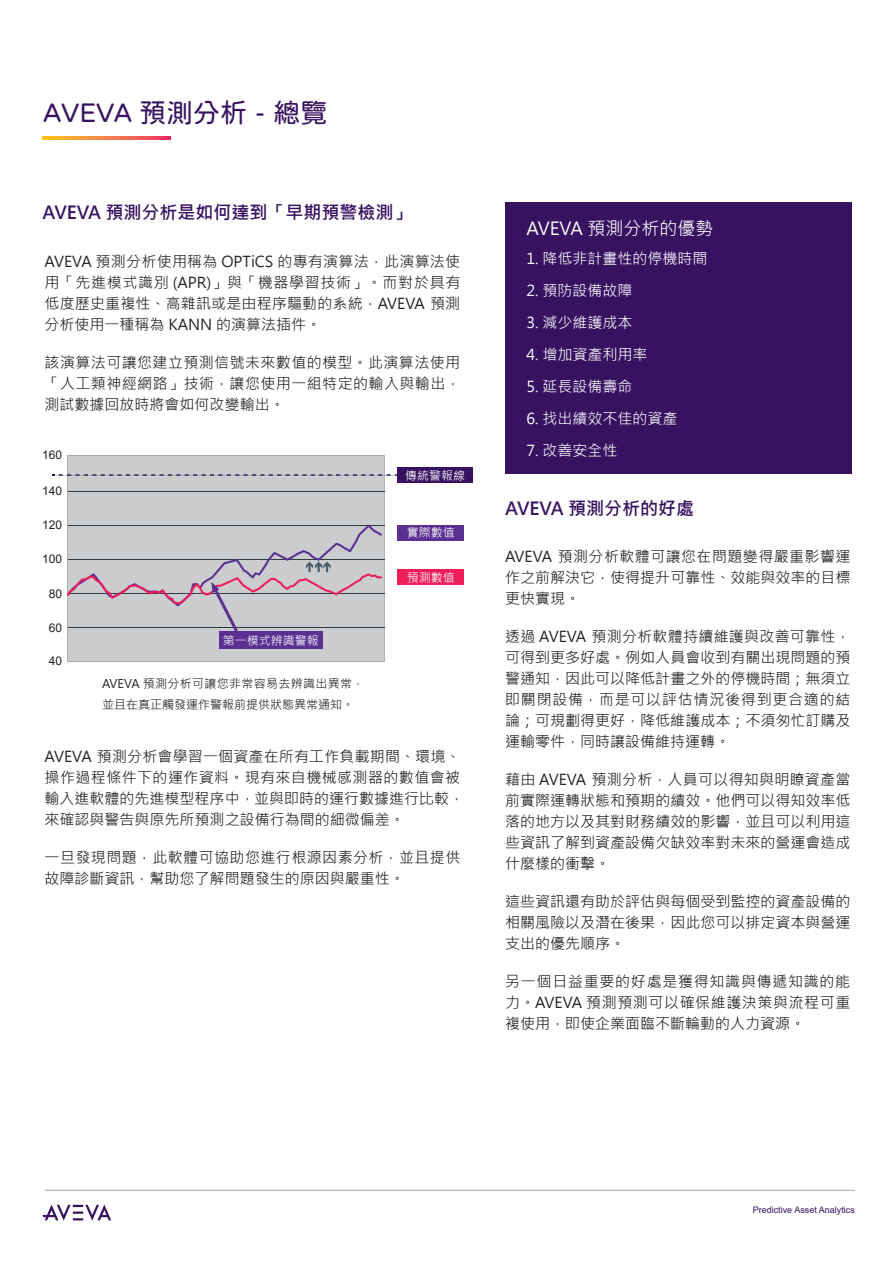
<style>
.page{position:relative;width:893px;height:1263px;background:#fff}
.page>*{position:absolute;margin:0;border:0;box-sizing:border-box;transform-origin:0 0}
.t1{font:27px "jf openhuninn 1.0";color:#371260}
.t2{font:700 18px "Microsoft Jheng Hei";color:#371260}
.t3{font:18px "Microsoft Jheng Hei";color:#fff}
.t4{font:15px/21px "Microsoft Jheng Hei";color:#231f20;text-align:justify}
.t5{font:15px "Microsoft Jheng Hei";color:#fff}
.t6{font:15px/21px "Microsoft Jheng Hei";letter-spacing:.03em;color:#231f20}
.t7{font:12px/21px "Microsoft Jheng Hei";color:#231f20}
.t8{font:12px "Microsoft Jheng Hei";color:#fff}
.t9{font:12px "Arial";color:#231f20}
.t10{font:9px "Arial";color:#371260}
</style>
<div class="page">
<hr style="left:45px;top:1190px;width:810px;height:1px;background:#a3a7a9">
<svg style="left:42px;top:1205px;width:69px;height:15px"></svg>
<svg style="left:43px;top:136px;width:127px;height:3px"></svg>
<div style="left:505px;top:203px;width:347px;height:271px;background:#371260"></div>
<div style="left:67px;top:455px;width:318px;height:207px;background:#cbcccd"></div>
<hr style="left:68px;top:491px;width:316px;height:1px;background:#2f3b41">
<hr style="left:68px;top:525px;width:316px;height:1px;background:#2f3b41">
<hr style="left:68px;top:559px;width:316px;height:1px;background:#2f3b41">
<hr style="left:68px;top:593px;width:316px;height:1px;background:#2f3b41">
<hr style="left:68px;top:627px;width:316px;height:1px;background:#2f3b41">
<svg style="left:52px;top:474px;width:346px;height:2px"></svg>
<div style="left:398px;top:467px;width:75px;height:15px;background:#371260"></div>
<div style="left:398px;top:525px;width:66px;height:15px;background:#5a3092"></div>
<div style="left:398px;top:569px;width:66px;height:15px;background:#ee1e5b"></div>
<div style="left:219px;top:631px;width:103px;height:17px;background:#5a3092"></div>
<svg style="left:67px;top:525px;width:315px;height:116px;background:#bfbac1"></svg>
<h1 class="t1" style="left:43px;top:95px;width:287px">AVEVA 預測分析 - 總覽</h1>
<p class="t2" style="left:43px;top:201px;width:370px">AVEVA 預測分析是如何達到「早期預警檢測」</p>
<p class="t4" style="left:45px;top:251px;width:417px">AVEVA 預測分析使用稱為 OPTiCS 的專有演算法，此演算法使用「先進模式識別 (APR)」與「機器學習技術」。而對於具有低度歷史重複性、高雜訊或是由程序驅動的系統，AVEVA 預測分析使用一種稱為 KANN 的演算法插件。</p>
<p class="t4" style="left:45px;top:352px;width:417px">該演算法可讓您建立預測信號未來數值的模型。此演算法使用「人工類神經網路」技術，讓您使用一組特定的輸入與輸出，測試數據回放時將會如何改變輸出。</p>
<p class="t9" style="left:42px;top:446px;width:22px">160</p>
<p class="t9" style="left:42px;top:483px;width:22px">140</p>
<p class="t9" style="left:42px;top:517px;width:22px">120</p>
<p class="t9" style="left:42px;top:550px;width:22px">100</p>
<p class="t9" style="left:49px;top:585px;width:15px">80</p>
<p class="t9" style="left:49px;top:619px;width:15px">60</p>
<p class="t9" style="left:49px;top:653px;width:15px">40</p>
<p class="t8" style="left:223px;top:633px;width:97px">第一模式辨識警報</p>
<p class="t8" style="left:405px;top:468px;width:61px">傳統警報線</p>
<p class="t8" style="left:407px;top:525px;width:49px">實際數值</p>
<p class="t8" style="left:407px;top:570px;width:49px">預測數值</p>
<p class="t7" style="left:102px;top:673px;width:263px">AVEVA 預測分析可讓您非常容易去辨識出異常，並且在真正觸發運作警報前提供狀態異常通知。</p>
<p class="t4" style="left:45px;top:746px;width:421px;text-align:left">AVEVA 預測分析會學習一個資產在所有工作負載期間、環境、操作過程條件下的運作資料。現有來自機械感測器的數值會被輸入進軟體的先進模型程序中，並與即時的運行數據進行比較，來確認與警告與原先所預測之設備行為間的細微偏差。</p>
<p class="t6" style="left:45px;top:847px;width:417px">一旦發現問題，此軟體可協助您進行根源因素分析，並且提供故障診斷資訊，幫助您了解問題發生的原因與嚴重性。</p>
<p class="t3" style="left:526px;top:217px;width:189px">AVEVA 預測分析的優勢</p>
<p class="t5" style="left:526px;top:249px;width:182px">1. 降低非計畫性的停機時間</p>
<p class="t5" style="left:526px;top:281px;width:107px">2. 預防設備故障</p>
<p class="t5" style="left:526px;top:313px;width:107px">3. 減少維護成本</p>
<p class="t5" style="left:526px;top:345px;width:122px">4. 增加資產利用率</p>
<p class="t5" style="left:526px;top:377px;width:107px">5. 延長設備壽命</p>
<p class="t5" style="left:526px;top:409px;width:152px">6. 找出績效不佳的資產</p>
<p class="t5" style="left:526px;top:441px;width:92px">7. 改善安全性</p>
<p class="t2" style="left:505px;top:497px;width:190px">AVEVA 預測分析的好處</p>
<p class="t4" style="left:505px;top:546px;width:347px">AVEVA 預測分析軟體可讓您在問題變得嚴重影響運作之前解決它，使得提升可靠性、效能與效率的目標更快實現。</p>
<p class="t4" style="left:505px;top:626px;width:347px">透過 AVEVA 預測分析軟體持續維護與改善可靠性，可得到更多好處。例如人員會收到有關出現問題的預警通知，因此可以降低計畫之外的停機時間；無須立即關閉設備，而是可以評估情況後得到更合適的結論；可規劃得更好，降低維護成本；不須匆忙訂購及運輸零件，同時讓設備維持運轉。</p>
<p class="t4" style="left:505px;top:769px;width:347px">藉由 AVEVA 預測分析，人員可以得知與明瞭資產當前實際運轉狀態和預期的績效。他們可以得知效率低落的地方以及其對財務績效的影響，並且可以利用這些資訊了解到資產設備欠缺效率對未來的營運會造成什麼樣的衝擊。</p>
<p class="t4" style="left:505px;top:891px;width:347px">這些資訊還有助於評估與每個受到監控的資產設備的相關風險以及潛在後果，因此您可以排定資本與營運支出的優先順序。</p>
<p class="t4" style="left:505px;top:971px;width:347px">另一個日益重要的好處是獲得知識與傳遞知識的能力。AVEVA 預測預測可以確保維護決策與流程可重複使用，即使企業面臨不斷輪動的人力資源。</p>
<p class="t10" style="left:753px;top:1203px;width:104px">Predictive Asset Analytics</p>
</div>
